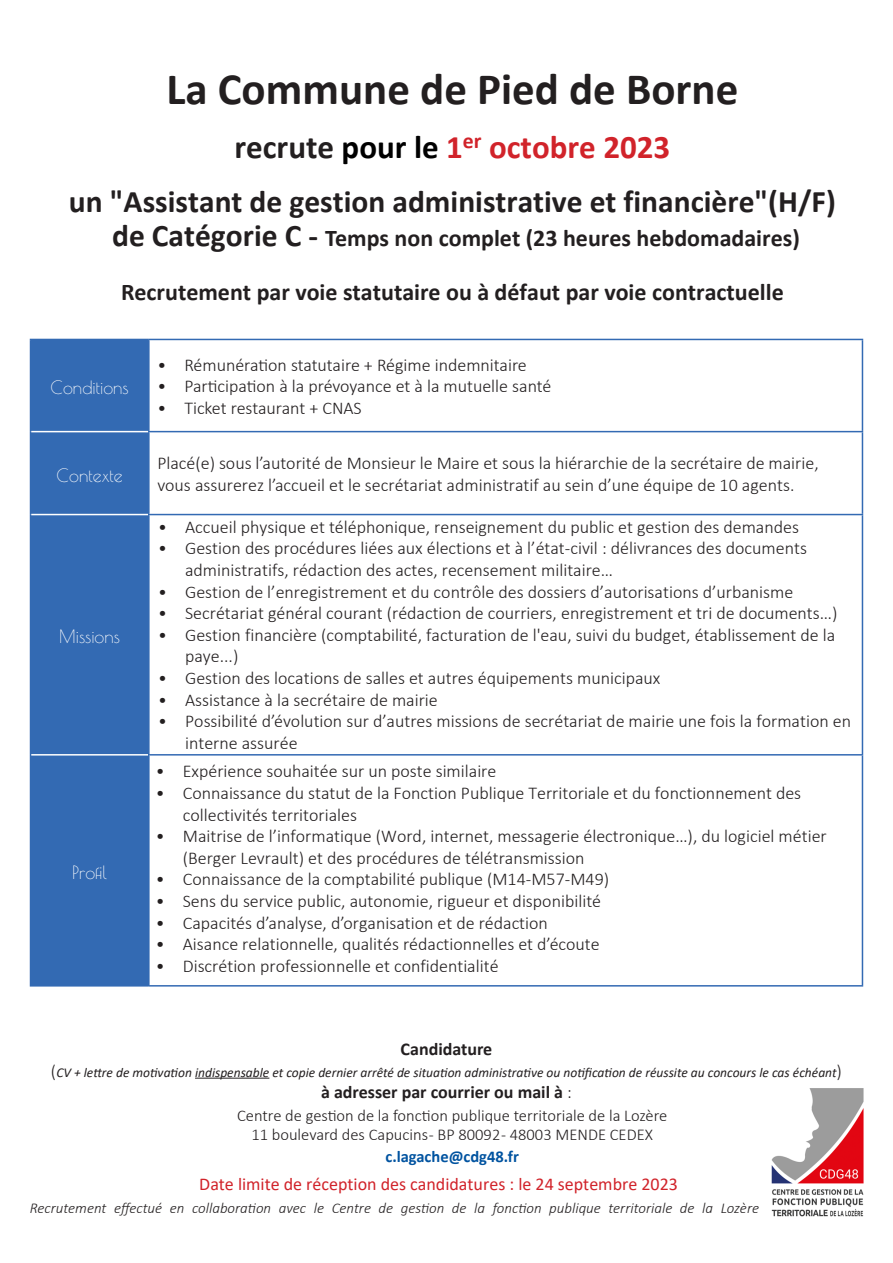
<style>
.page{position:relative;width:893px;height:1263px;background:#fff}
.page>*{position:absolute;margin:0;border:0;box-sizing:border-box;transform-origin:0 0}
.t1{font:700 45px "Calibri";color:#231f20}
.t2{font:700 33px "Calibri";color:#d1232a}
.t3{font:700 31.5px "Calibri";color:#231f20}
.t4{font:700 24px "Calibri";color:#231f20}
.t5{font:300 18px/21.6px "Calibri";color:#231f20}
.t6{font:18px "Calibri";color:#d1232a}
.t7{font:700 18px "Calibri";color:#231f20}
.t8{font:18px "Poiret One";color:#fff}
.t9{font:300 16.5px "Calibri";color:#231f20}
.t10{font:700 16.5px "Calibri";color:#0153a0}
.t11{font:italic 300 15px "Calibri";color:#231f20}
.t12{font:italic 13.5px "Calibri";color:#231f20}
.s1{color:#231f20}
.s2{color:#000}
.s3{font-size:31.5px}
.s4{font-weight:300;font-style:normal;font-size:18px}
.s5{font-weight:300}
</style>
<div class="page">
<hr style="left:195px;top:1078px;width:74px;height:1px;background:#231f20">
<img style="left:771px;top:1088px;width:93px;height:129px">
<div style="left:31px;top:340px;width:117px;height:414px;background:#336ab3"></div>
<div style="left:31px;top:755px;width:118px;height:231px;background:#336ab3"></div>
<hr style="left:30px;top:340px;width:1px;height:92px;background:#336ab3">
<hr style="left:148px;top:340px;width:2px;height:91px;background:#336ab3">
<hr style="left:30px;top:432px;width:1px;height:82px;background:#336ab3">
<hr style="left:148px;top:432px;width:2px;height:82px;background:#336ab3">
<hr style="left:30px;top:514px;width:1px;height:241px;background:#336ab3">
<hr style="left:148px;top:515px;width:2px;height:239px;background:#336ab3">
<hr style="left:30px;top:755px;width:1px;height:230px;background:#336ab3">
<hr style="left:148px;top:755px;width:2px;height:230px;background:#336ab3">
<hr style="left:31px;top:514px;width:117px;height:1px;background:#fff">
<hr style="left:149px;top:339px;width:714px;height:1px;background:#336ab3">
<hr style="left:148px;top:431px;width:715px;height:1px;background:#336ab3">
<hr style="left:148px;top:514px;width:715px;height:1px;background:#336ab3">
<hr style="left:148px;top:754px;width:715px;height:1px;background:#336ab3">
<hr style="left:149px;top:985px;width:714px;height:1px;background:#336ab3">
<hr style="left:862px;top:340px;width:1px;height:91px;background:#336ab3">
<hr style="left:862px;top:432px;width:1px;height:82px;background:#336ab3">
<hr style="left:862px;top:515px;width:1px;height:239px;background:#336ab3">
<hr style="left:862px;top:755px;width:1px;height:230px;background:#336ab3">
<hr style="left:30px;top:985px;width:119px;height:1px;background:#336ab3">
<hr style="left:30px;top:339px;width:119px;height:1px;background:#336ab3">
<hr style="left:31px;top:431px;width:117px;height:1px;background:#fff">
<p class="t1" style="left:166px;top:57px;width:573px">La Commune de Pied de Borne</p>
<p class="t2" style="left:234px;top:123px;width:437px"><span class="s1">recrute</span> <span class="s2">pour le</span> 1<sup>er</sup> octobre 2023</p>
<p class="t3" style="left:69px;top:179px;width:768px">un "Assistant de gestion administrative et financière"(H/F)</p>
<p class="t4" style="left:112px;top:221px;width:689px"><span class="s3">de Catégorie C -</span> Temps non complet (23 heures hebdomadaires)</p>
<p class="t4" style="left:121px;top:275px;width:664px">Recrutement par voie statutaire ou à défaut par voie contractuelle</p>
<p class="t8" style="left:51px;top:377px;width:80px">Conditions</p>
<p class="t5" style="left:157px;top:354px;width:371px">• Rémunération statutaire + Régime indemnitaire</p>
<p class="t5" style="left:157px;top:375px;width:396px">• Participation à la prévoyance et à la mutuelle santé</p>
<p class="t5" style="left:157px;top:397px;width:206px">• Ticket restaurant + CNAS</p>
<p class="t8" style="left:57px;top:464px;width:68px">Contexte</p>
<p class="t5" style="left:157px;top:452px;width:663px">Placé(e) sous l’autorité de Monsieur le Maire et sous la hiérarchie de la secrétaire de mairie, vous assurerez l’accueil et le secrétariat administratif au sein d’une équipe de 10 agents.</p>
<p class="t8" style="left:59px;top:626px;width:62px">Missions</p>
<p class="t8" style="left:72px;top:862px;width:37px">Profil</p>
<p class="t5" style="left:158px;top:516px;width:642px">• Accueil physique et téléphonique, renseignement du public et gestion des demandes</p>
<p class="t5" style="left:185px;top:537px;width:623px;text-indent:-27px">• Gestion des procédures liées aux élections et à l’état-civil : délivrances des documents administratifs, rédaction des actes, recensement militaire…</p>
<p class="t5" style="left:158px;top:581px;width:637px">• Gestion de l’enregistrement et du contrôle des dossiers d’autorisations d’urbanisme</p>
<p class="t5" style="left:158px;top:602px;width:681px">• Secrétariat général courant (rédaction de courriers, enregistrement et tri de documents…)</p>
<p class="t5" style="left:185px;top:624px;width:652px;text-indent:-27px">• Gestion financière (comptabilité, facturation de l'eau, suivi du budget, établissement de la paye...)</p>
<p class="t5" style="left:158px;top:667px;width:504px">• Gestion des locations de salles et autres équipements municipaux</p>
<p class="t5" style="left:158px;top:689px;width:281px">• Assistance à la secrétaire de mairie</p>
<p class="t5" style="left:185px;top:710px;width:667px;text-indent:-27px">• Possibilité d’évolution sur d’autres missions de secrétariat de mairie une fois la formation en interne assurée</p>
<p class="t5" style="left:156px;top:760px;width:342px">• Expérience souhaitée sur un poste similaire</p>
<p class="t5" style="left:183px;top:782px;width:620px;text-indent:-27px">• Connaissance du statut de la Fonction Publique Territoriale et du fonctionnement des collectivités territoriales</p>
<p class="t5" style="left:183px;top:825px;width:645px;text-indent:-27px">• Maitrise de l’informatique (Word, internet, messagerie électronique…), du logiciel métier (Berger Levrault) et des procédures de télétransmission</p>
<p class="t5" style="left:156px;top:868px;width:455px">• Connaissance de la comptabilité publique (M14-M57-M49)</p>
<p class="t5" style="left:156px;top:890px;width:447px">• Sens du service public, autonomie, rigueur et disponibilité</p>
<p class="t5" style="left:156px;top:911px;width:394px">• Capacités d’analyse, d’organisation et de rédaction</p>
<p class="t5" style="left:156px;top:933px;width:445px">• Aisance relationnelle, qualités rédactionnelles et d’écoute</p>
<p class="t5" style="left:156px;top:955px;width:344px">• Discrétion professionnelle et confidentialité</p>
<p class="t7" style="left:401px;top:1036px;width:93px">Candidature</p>
<p class="t12" style="left:51px;top:1063px;width:792px"><span class="s4">(</span>CV + lettre de motivation indispensable et copie dernier arrêté de situation administrative ou notification de réussite au concours le cas échéant<span class="s4">)</span></p>
<p class="t7" style="left:321px;top:1079px;width:252px">à adresser par courrier ou mail à <span class="s5">:</span></p>
<p class="t9" style="left:237px;top:1105px;width:432px">Centre de gestion de la fonction publique territoriale de la Lozère</p>
<p class="t9" style="left:251px;top:1125px;width:403px">11 boulevard des Capucins - BP 80092 - 48003 MENDE CEDEX</p>
<p class="t10" style="left:385px;top:1145px;width:135px">c.lagache@cdg48.fr</p>
<p class="t6" style="left:199px;top:1171px;width:480px">Date limite de réception des candidatures : le 24 septembre 2023</p>
<p class="t11" style="left:30px;top:1198px;width:731px">Recrutement effectué en collaboration avec le Centre de gestion de la fonction publique territoriale de la Lozère</p>
</div>
